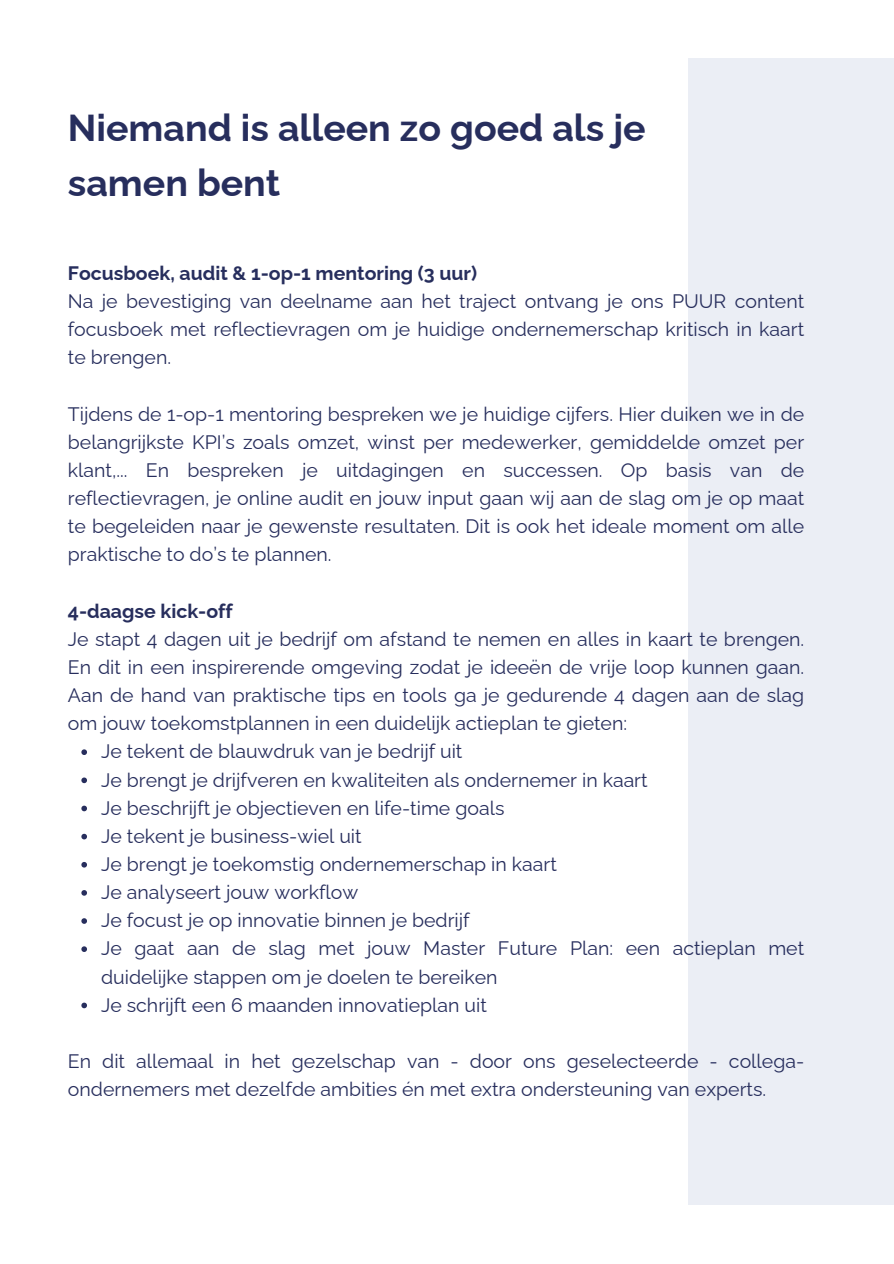
<style>
.page{position:relative;width:894px;height:1264px;background:#fff}
.page>*{position:absolute;margin:0;border:0;box-sizing:border-box;transform-origin:0 0}
.t1{font:700 37.5px/55.2px "Raleway";color:#272e5d}
.t2{font:19.5px/28.2px "Raleway";color:#272e5d;text-align:justify}
.t3{font:700 19.5px "Raleway";color:#272e5d}
</style>
<div class="page">
<div style="left:688px;top:58px;width:205px;height:1146px;background:#ebeef5"></div>
<svg style="left:81px;top:749px;width:6px;height:6px"></svg>
<svg style="left:81px;top:777px;width:6px;height:6px"></svg>
<svg style="left:81px;top:805px;width:6px;height:6px"></svg>
<svg style="left:81px;top:833px;width:6px;height:6px"></svg>
<svg style="left:81px;top:862px;width:6px;height:5px"></svg>
<svg style="left:81px;top:890px;width:6px;height:5px"></svg>
<svg style="left:81px;top:918px;width:6px;height:5px"></svg>
<svg style="left:81px;top:946px;width:6px;height:6px"></svg>
<svg style="left:81px;top:1002px;width:6px;height:6px"></svg>
<h1 class="t1" style="left:68px;top:100px;width:579px">Niemand is alleen zo goed als je samen bent</h1>
<p class="t3" style="left:68px;top:262px;width:411px">Focusboek, audit &amp; 1-op-1 mentoring (3 uur)</p>
<p class="t2" style="left:68px;top:287px;width:737px">Na je bevestiging van deelname aan het traject ontvang je ons PUUR content focusboek met reflectievragen om je huidige ondernemerschap kritisch in kaart te brengen.</p>
<p class="t2" style="left:68px;top:400px;width:737px">Tijdens de 1-op-1 mentoring bespreken we je huidige cijfers. Hier duiken we in de belangrijkste KPI’s zoals omzet, winst per medewerker, gemiddelde omzet per klant,... En bespreken je uitdagingen en successen. Op basis van de reflectievragen, je online audit en jouw input gaan wij aan de slag om je op maat te begeleiden naar je gewenste resultaten. Dit is ook het ideale moment om alle praktische to do’s te plannen.</p>
<p class="t3" style="left:68px;top:599px;width:166px">4-daagse kick-off</p>
<p class="t2" style="left:68px;top:625px;width:737px">Je stapt 4 dagen uit je bedrijf om afstand te nemen en alles in kaart te brengen.<br>En dit in een inspirerende omgeving zodat je ideeën de vrije loop kunnen gaan.<br>Aan de hand van praktische tips en tools ga je gedurende 4 dagen aan de slag om jouw toekomstplannen in een duidelijk actieplan te gieten:</p>
<p class="t2" style="left:101px;top:737px;width:363px">Je tekent de blauwdruk van je bedrijf uit</p>
<p class="t2" style="left:101px;top:765px;width:548px">Je brengt je drijfveren en kwaliteiten als ondernemer in kaart</p>
<p class="t2" style="left:101px;top:793px;width:405px">Je beschrijft je objectieven en life-time goals</p>
<p class="t2" style="left:101px;top:821px;width:262px">Je tekent je business-wiel uit</p>
<p class="t2" style="left:101px;top:850px;width:457px">Je brengt je toekomstig ondernemerschap in kaart</p>
<p class="t2" style="left:101px;top:878px;width:259px">Je analyseert jouw workflow</p>
<p class="t2" style="left:101px;top:906px;width:370px">Je focust je op innovatie binnen je bedrijf</p>
<p class="t2" style="left:101px;top:934px;width:704px">Je gaat aan de slag met jouw Master Future Plan: een actieplan met duidelijke stappen om je doelen te bereiken</p>
<p class="t2" style="left:101px;top:990px;width:387px">Je schrijft een 6 maanden innovatieplan uit</p>
<p class="t2" style="left:68px;top:1046px;width:737px">En dit allemaal in het gezelschap van - door ons geselecteerde - collega&shy;ondernemers met dezelfde ambities én met extra ondersteuning van experts.</p>
</div>
